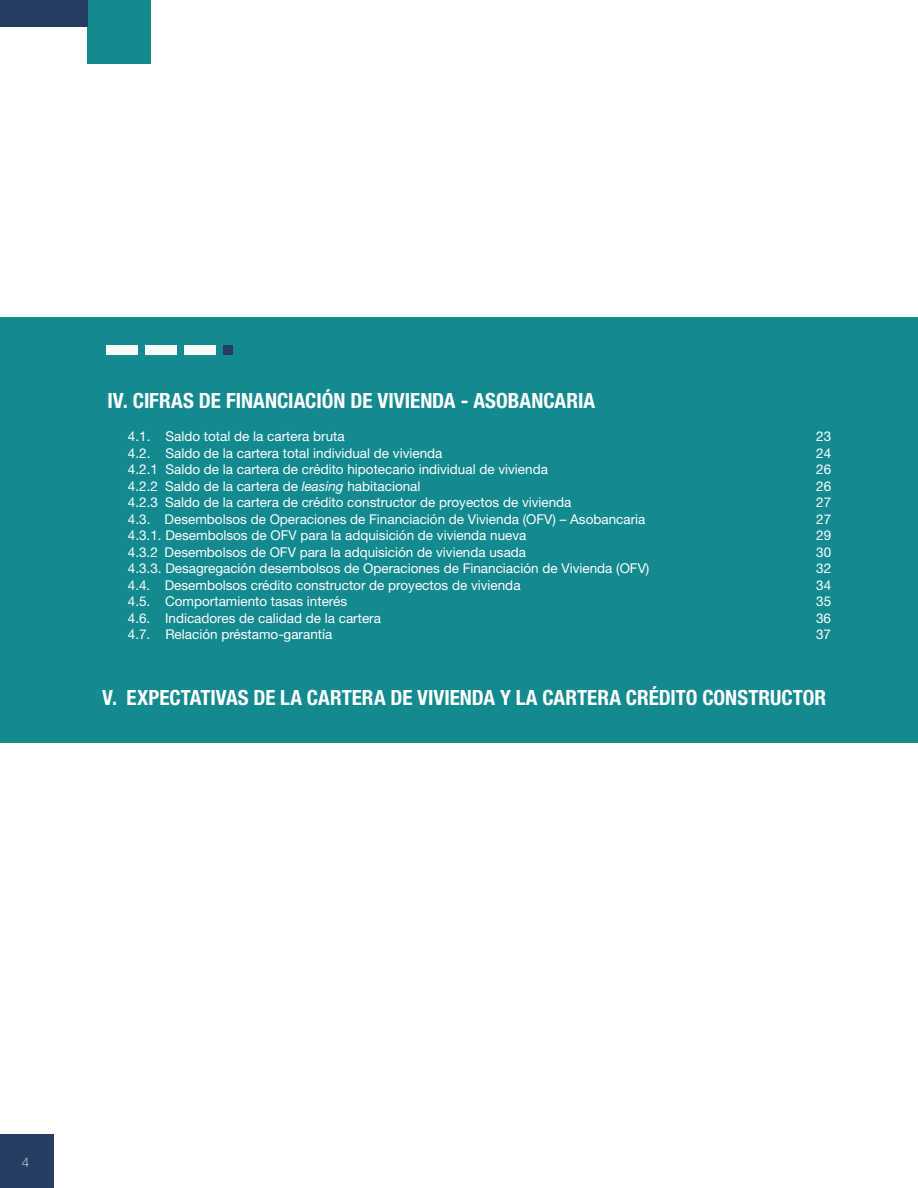
<style>
.page{position:relative;width:918px;height:1188px;background:#fff}
.page>*{position:absolute;margin:0;border:0;box-sizing:border-box;transform-origin:0 0}
.t1{font:700 condensed 21px "Helvetica Neue LT Std";color:#fff}
.t2{font:13.5px "Helvetica Neue LT Std";color:#fff}
.t3{font:100 13.5px "Helvetica Neue LT Std";color:#fff}
.s1{font-style:italic}
</style>
<div class="page">
<div style="left:0;top:1134px;width:54px;height:54px;background:#263d63"></div>
<div style="left:0;top:317px;width:918px;height:425px;background:#138990"></div>
<div style="left:106px;top:345px;width:32px;height:10px;background:#fff"></div>
<div style="left:145px;top:345px;width:31px;height:10px;background:#fff"></div>
<div style="left:184px;top:345px;width:31px;height:10px;background:#fff"></div>
<div style="left:223px;top:345px;width:10px;height:10px;background:#263d63"></div>
<div style="left:88px;top:0;width:63px;height:64px;background:#138990"></div>
<div style="left:0;top:0;width:88px;height:27px;background:#263d63"></div>
<h1 class="t1" style="left:107px;top:388px;width:489px">IV. CIFRAS DE FINANCIACIÓN DE VIVIENDA - ASOBANCARIA</h1>
<p class="t2" style="left:128px;top:428px;width:218px">4.1. Saldo total de la cartera bruta</p>
<p class="t2" style="left:816px;top:428px;width:17px">23</p>
<p class="t2" style="left:128px;top:445px;width:316px">4.2. Saldo de la cartera total individual de vivienda</p>
<p class="t2" style="left:816px;top:445px;width:17px">24</p>
<p class="t2" style="left:128px;top:461px;width:422px">4.2.1 Saldo de la cartera de crédito hipotecario individual de vivienda</p>
<p class="t2" style="left:816px;top:461px;width:17px">26</p>
<p class="t2" style="left:128px;top:478px;width:294px">4.2.2 Saldo de la cartera de <span class="s1">leasing</span> habitacional</p>
<p class="t2" style="left:816px;top:478px;width:17px">26</p>
<p class="t2" style="left:128px;top:494px;width:445px">4.2.3 Saldo de la cartera de crédito constructor de proyectos de vivienda</p>
<p class="t2" style="left:816px;top:494px;width:17px">27</p>
<p class="t2" style="left:128px;top:511px;width:519px">4.3. Desembolsos de Operaciones de Financiación de Vivienda (OFV) – Asobancaria</p>
<p class="t2" style="left:816px;top:511px;width:17px">27</p>
<p class="t2" style="left:128px;top:527px;width:400px">4.3.1. Desembolsos de OFV para la adquisición de vivienda nueva</p>
<p class="t2" style="left:816px;top:527px;width:17px">29</p>
<p class="t2" style="left:128px;top:544px;width:400px">4.3.2 Desembolsos de OFV para la adquisición de vivienda usada</p>
<p class="t2" style="left:816px;top:544px;width:17px">30</p>
<p class="t2" style="left:128px;top:560px;width:523px">4.3.3. Desagregación desembolsos de Operaciones de Financiación de Vivienda (OFV)</p>
<p class="t2" style="left:816px;top:560px;width:17px">32</p>
<p class="t2" style="left:128px;top:577px;width:394px">4.4. Desembolsos crédito constructor de proyectos de vivienda</p>
<p class="t2" style="left:816px;top:577px;width:17px">34</p>
<p class="t2" style="left:128px;top:593px;width:221px">4.5. Comportamiento tasas interés</p>
<p class="t2" style="left:816px;top:593px;width:17px">35</p>
<p class="t2" style="left:128px;top:610px;width:255px">4.6. Indicadores de calidad de la cartera</p>
<p class="t2" style="left:816px;top:610px;width:17px">36</p>
<p class="t2" style="left:128px;top:626px;width:206px">4.7. Relación préstamo-garantía</p>
<p class="t2" style="left:816px;top:626px;width:17px">37</p>
<h1 class="t1" style="left:102px;top:685px;width:725px">V. EXPECTATIVAS DE LA CARTERA DE VIVIENDA Y LA CARTERA CRÉDITO CONSTRUCTOR</h1>
<p class="t3" style="left:22px;top:1155px;width:9px">4</p>
</div>
